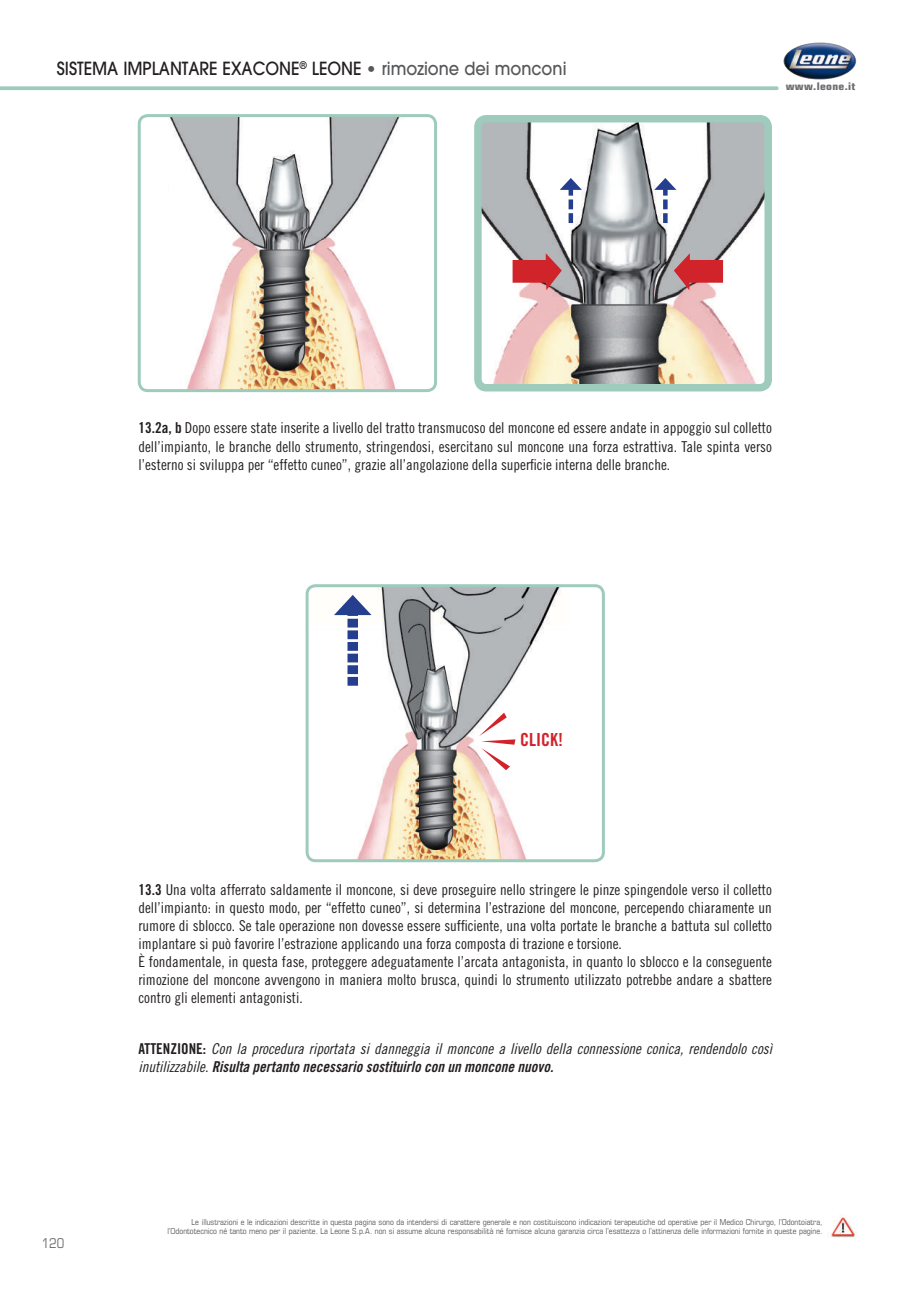
<style>
.page{position:relative;width:919px;height:1289px;background:#fff}
.page>*{position:absolute;margin:0;border:0;box-sizing:border-box;transform-origin:0 0}
.t1{font:500 18px "Avant Garde";color:#231f20;scale:.9 1}
.t2{font:18px "Trade Gothic Bold Cond Twenty";color:#d1232a}
.t3{font:15px/18px "Trade Gothic Cond Eighteen";color:#231f20}
.t4{font:15px "Trade Gothic Cond Eighteen Obl";color:#231f20}
.t5{font:15px "Trade Gothic Bold Cond Twenty Obl";color:#231f20}
.t6{font:condensed 13.5px "Eurostile";color:#6c6d70}
.t7{font:700 condensed 10.5px "Eurostile";letter-spacing:.025em;color:#6c6d70;scale:1.2 1}
.t8{font:condensed 8.25px/9px "Eurostile";color:#57585a;text-align:right}
.s1{font-family:"Gill Sans";font-weight:700;color:#57585a}
.s2{color:#57585a}
.s3{font-family:"Trade Gothic Bold Cond Twenty"}
.s4{font-family:"Trade Gothic Cond Eighteen Obl"}
</style>
<div class="page">
<img style="left:831px;top:1217px;width:25px;height:21px">
<img style="left:783px;top:42px;width:73px;height:37px">
<svg style="left:0;top:86px;width:776px;height:4px;background:#a7cfc1"></svg>
<img style="left:309px;top:588px;width:252px;height:270px">
<div style="left:305px;top:584px;width:300px;height:278px;border:3px solid #9fcbbc;border-radius:9px"></div>
<svg style="left:334px;top:595px;width:37px;height:90px"></svg>
<svg style="left:479px;top:712px;width:36px;height:58px"></svg>
<img style="left:139px;top:118px;width:294px;height:271px">
<div style="left:138px;top:114px;width:299px;height:278px;border:3px solid #9fcbbc;border-radius:9px"></div>
<img style="left:483px;top:124px;width:280px;height:258px">
<div style="left:474px;top:115px;width:298px;height:276px;border:8px solid #9fcbbc;border-radius:9px"></div>
<svg style="left:512px;top:253px;width:49px;height:37px;background:#cb6267"></svg>
<svg style="left:673px;top:253px;width:50px;height:37px;background:#c86267"></svg>
<svg style="left:559px;top:178px;width:23px;height:45px"></svg>
<svg style="left:654px;top:178px;width:22px;height:45px"></svg>
<p class="t1" style="left:57px;top:57px;width:568px">SISTEMA IMPLANTARE EXACONE<sup>®</sup> LEONE <span class="s1">•</span> <span class="s2">rimozione dei monconi</span></p>
<p class="t7" style="left:785px;top:80px;width:60px">www.leone.it</p>
<p class="t3" style="left:138px;top:419px;width:635px;text-align:justify"><span class="s3">13.2a, b</span> Dopo essere state inserite a livello del tratto transmucoso del moncone ed essere andate in appoggio sul colletto dell’impianto, le branche dello strumento, stringendosi, esercitano sul moncone una forza estrattiva. Tale spinta verso l’esterno si sviluppa per “effetto cuneo”, grazie all’angolazione della superficie interna delle branche.</p>
<p class="t2" style="left:520px;top:728px;width:45px">CLICK!</p>
<p class="t3" style="left:138px;top:880px;width:635px"><span class="s3">13.3</span> Una volta afferrato saldamente il moncone, si deve proseguire nello stringere le pinze spingendole verso il colletto dell’impianto: in questo modo, per “effetto cuneo”, si determina l’estrazione del moncone, percependo chiaramente un rumore di sblocco. Se tale operazione non dovesse essere sufficiente, una volta portate le branche a battuta sul colletto implantare si può favorire l’estrazione applicando una forza composta di trazione e torsione.<br>È fondamentale, in questa fase, proteggere adeguatamente l’arcata antagonista, in quanto lo sblocco e la conseguente rimozione del moncone avvengono in maniera molto brusca, quindi lo strumento utilizzato potrebbe andare a sbattere contro gli elementi antagonisti.</p>
<p class="t4" style="left:138px;top:1039px;width:635px"><span class="s3">ATTENZIONE:</span> Con la procedura riportata si danneggia il moncone a livello della connessione conica, rendendolo così</p>
<p class="t5" style="left:138px;top:1057px;width:416px"><span class="s4">inutilizzabile.</span> Risulta pertanto necessario sostituirlo con un moncone nuovo.</p>
<p class="t6" style="left:42px;top:1234px;width:24px">120</p>
<p class="t8" style="left:167px;top:1217px;width:656px">Le illustrazioni e le indicazioni descritte in questa pagina sono da intendersi di carattere generale e non costituiscono indicazioni terapeutiche od operative per il Medico Chirurgo, l’Odontoiatra, l’Odontotecnico né tanto meno per il paziente. La Leone S.p.A. non si assume alcuna responsabilità né fornisce alcuna garanzia circa l’esattezza o l’attinenza delle informazioni fornite in queste pagine.</p>
</div>
